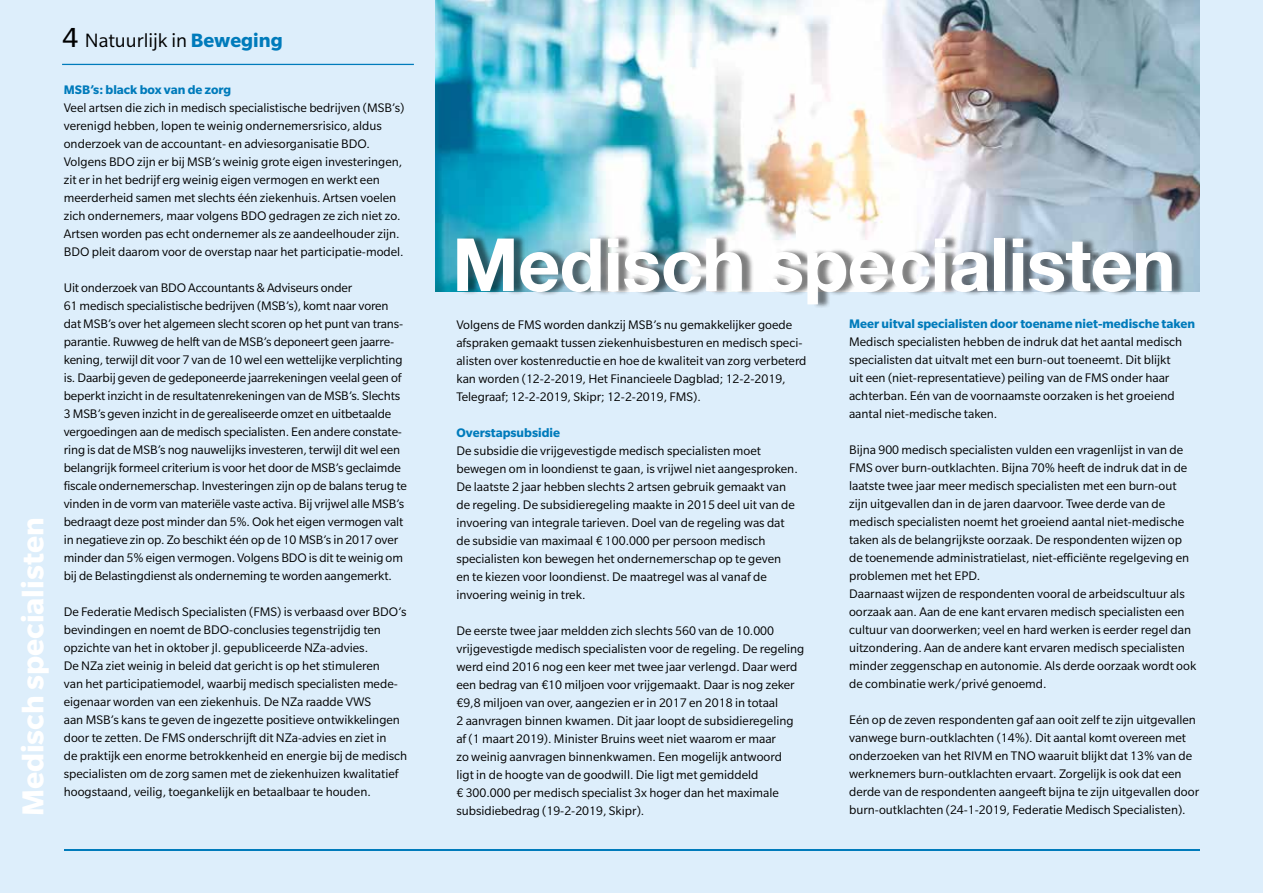
<style>
.page{position:relative;width:1263px;height:893px;background:#ddeefb}
.page>*{position:absolute;margin:0;border:0;box-sizing:border-box;transform-origin:0 0}
.t1{font:700 73.5px "Helvetica Neue LT Std";letter-spacing:-.01em;color:#fff}
.t2{font:700 33px "Slate Pro";color:#fff}
.t3{font:21px "Slate Pro";color:#000}
.t4{font:13.5px/18px "Slate Pro";color:#000}
.t5{font:700 13.5px "Slate Pro";color:#007bbb}
.s1{font-size:30px}
.s2{font-weight:700;color:#007bbb}
</style>
<div class="page">
<hr style="left:64px;top:849px;width:1135px;height:1px;background:#007bbb">
<hr style="left:62px;top:64px;width:352px;height:1px;background:#007bbb">
<img style="left:435px;top:0;width:764px;height:291px">
<div style="left:461px;top:234px;width:724px;height:75px;background:#000;opacity:.5"></div>
<h2 class="t2" style="left:15px;top:816px;width:300px;rotate:-90deg">Medisch specialisten</h2>
<h3 class="t3" style="left:62px;top:30px;width:222px"><span class="s1">4</span> Natuurlijk in <span class="s2">Beweging</span></h3>
<p class="t5" style="left:64px;top:83px;width:169px">MSB’s: black box van de zorg</p>
<p class="t4" style="left:64px;top:99px;width:342px">Veel artsen die zich in medisch specialistische bedrijven (MSB’s) verenigd hebben, lopen te weinig ondernemersrisico, aldus onderzoek van de accountant- en adviesorganisatie BDO.<br>Volgens BDO zijn er bij MSB’s weinig grote eigen investeringen, zit er in het bedrijf erg weinig eigen vermogen en werkt een meerderheid samen met slechts één ziekenhuis. Artsen voelen zich ondernemers, maar volgens BDO gedragen ze zich niet zo.<br>Artsen worden pas echt ondernemer als ze aandeelhouder zijn.<br>BDO pleit daarom voor de overstap naar het participatie-model.</p>
<p class="t4" style="left:64px;top:279px;width:344px">Uit onderzoek van BDO Accountants &amp; Adviseurs onder<br>61 medisch specialistische bedrijven (MSB’s), komt naar voren dat MSB’s over het algemeen slecht scoren op het punt van trans&shy;parantie. Ruwweg de helft van de MSB’s deponeert geen jaarre&shy;kening, terwijl dit voor 7 van de 10 wel een wettelijke verplichting is. Daarbij geven de gedeponeerde jaarrekeningen veelal geen of beperkt inzicht in de resultatenrekeningen van de MSB’s. Slechts 3 MSB’s geven inzicht in de gerealiseerde omzet en uitbetaalde vergoedingen aan de medisch specialisten. Een andere constate&shy;ring is dat de MSB’s nog nauwelijks investeren, terwijl dit wel een belangrijk formeel criterium is voor het door de MSB’s geclaimde fiscale ondernemerschap. Investeringen zijn op de balans terug te vinden in de vorm van materiële vaste activa. Bij vrijwel alle MSB’s bedraagt deze post minder dan 5%. Ook het eigen vermogen valt in negatieve zin op. Zo beschikt één op de 10 MSB’s in 2017 over minder dan 5% eigen vermogen. Volgens BDO is dit te weinig om bij de Belastingdienst als onderneming te worden aangemerkt.</p>
<p class="t4" style="left:64px;top:603px;width:345px">De Federatie Medisch Specialisten (FMS) is verbaasd over BDO’s bevindingen en noemt de BDO-conclusies tegenstrijdig ten opzichte van het in oktober jl. gepubliceerde NZa-advies.<br>De NZa ziet weinig in beleid dat gericht is op het stimuleren<br>van het participatiemodel, waarbij medisch specialisten mede&shy;eigenaar worden van een ziekenhuis. De NZa raadde VWS<br>aan MSB’s kans te geven de ingezette positieve ontwikkelingen door te zetten. De FMS onderschrijft dit NZa-advies en ziet in<br>de praktijk een enorme betrokkenheid en energie bij de medisch specialisten om de zorg samen met de ziekenhuizen kwalitatief hoogstaand, veilig, toegankelijk en betaalbaar te houden.</p>
<h1 class="t1" style="left:452px;top:219px;width:725px">Medisch specialisten</h1>
<p class="t4" style="left:456px;top:315px;width:352px">Volgens de FMS worden dankzij MSB’s nu gemakkelijker goede afspraken gemaakt tussen ziekenhuisbesturen en medisch speci&shy;alisten over kostenreductie en hoe de kwaliteit van zorg verbeterd kan worden (12-2-2019, Het Financieele Dagblad; 12-2-2019, Telegraaf; 12-2-2019, Skipr; 12-2-2019, FMS).</p>
<p class="t5" style="left:456px;top:425px;width:105px">Overstapsubsidie</p>
<p class="t4" style="left:456px;top:441px;width:343px">De subsidie die vrijgevestigde medisch specialisten moet bewegen om in loondienst te gaan, is vrijwel niet aangesproken.<br>De laatste 2 jaar hebben slechts 2 artsen gebruik gemaakt van de regeling. De subsidieregeling maakte in 2015 deel uit van de invoering van integrale tarieven. Doel van de regeling was dat de subsidie van maximaal € 100.000 per persoon medisch specialisten kon bewegen het ondernemerschap op te geven en te kiezen voor loondienst. De maatregel was al vanaf de invoering weinig in trek.</p>
<p class="t4" style="left:456px;top:621px;width:349px">De eerste twee jaar meldden zich slechts 560 van de 10.000 vrijgevestigde medisch specialisten voor de regeling. De regeling werd eind 2016 nog een keer met twee jaar verlengd. Daar werd een bedrag van €10 miljoen voor vrijgemaakt. Daar is nog zeker €9,8 miljoen van over, aangezien er in 2017 en 2018 in totaal<br>2 aanvragen binnen kwamen. Dit jaar loopt de subsidieregeling af (1 maart 2019). Minister Bruins weet niet waarom er maar<br>zo weinig aanvragen binnenkwamen. Een mogelijk antwoord<br>ligt in de hoogte van de goodwill. Die ligt met gemiddeld<br>€ 300.000 per medisch specialist 3x hoger dan het maximale subsidiebedrag (19-2-2019, Skipr).</p>
<p class="t5" style="left:849px;top:317px;width:347px">Meer uitval specialisten door toename niet-medische taken</p>
<p class="t4" style="left:849px;top:333px;width:335px">Medisch specialisten hebben de indruk dat het aantal medisch specialisten dat uitvalt met een burn-out toeneemt. Dit blijkt uit een (niet-representatieve) peiling van de FMS onder haar achterban. Eén van de voornaamste oorzaken is het groeiend aantal niet-medische taken.</p>
<p class="t4" style="left:849px;top:441px;width:349px">Bijna 900 medisch specialisten vulden een vragenlijst in van de FMS over burn-outklachten. Bijna 70% heeft de indruk dat in de laatste twee jaar meer medisch specialisten met een burn-out zijn uitgevallen dan in de jaren daarvoor. Twee derde van de medisch specialisten noemt het groeiend aantal niet-medische taken als de belangrijkste oorzaak. De respondenten wijzen op de toenemende administratielast, niet-efficiënte regelgeving en problemen met het EPD.<br>Daarnaast wijzen de respondenten vooral de arbeidscultuur als oorzaak aan. Aan de ene kant ervaren medisch specialisten een cultuur van doorwerken; veel en hard werken is eerder regel dan uitzondering. Aan de andere kant ervaren medisch specialisten minder zeggenschap en autonomie. Als derde oorzaak wordt ook de combinatie werk/privé genoemd.</p>
<p class="t4" style="left:849px;top:711px;width:352px">Eén op de zeven respondenten gaf aan ooit zelf te zijn uitgevallen vanwege burn-outklachten (14%). Dit aantal komt overeen met onderzoeken van het RIVM en TNO waaruit blijkt dat 13% van de werknemers burn-outklachten ervaart. Zorgelijk is ook dat een derde van de respondenten aangeeft bijna te zijn uitgevallen door burn-outklachten (24-1-2019, Federatie Medisch Specialisten).</p>
</div>
